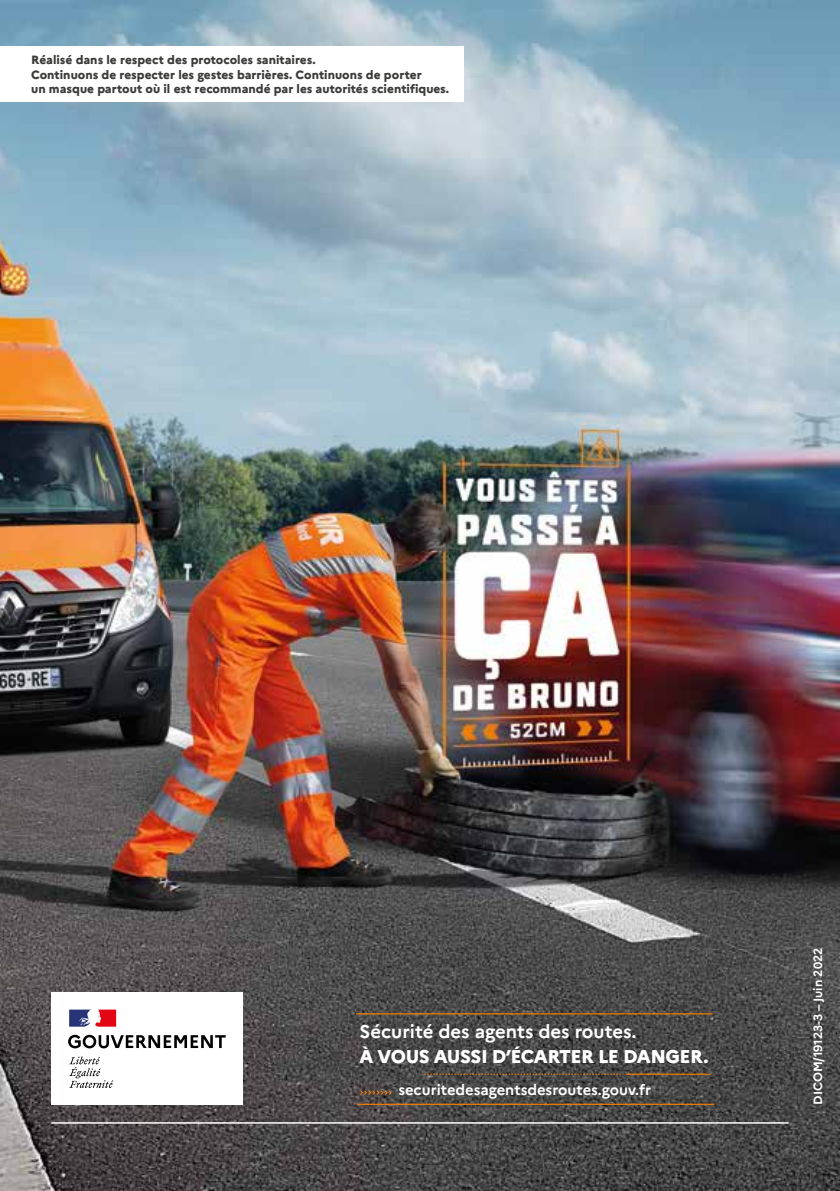
<style>
.page{position:relative;width:840px;height:1191px;background:#fff}
.page>*{position:absolute;margin:0;border:0;box-sizing:border-box;transform-origin:0 0}
.t1{font:800 18.4px "Marianne";letter-spacing:-.025em;color:#fff}
.t2{font:700 18.4px "Marianne";color:#fff}
.t3{font:700 14.8px "Marianne";color:#fff}
.t4{font:800 12px/14.4px "Marianne";color:#3c3c3b}
.t5{font:700 12px "Marianne";color:#fff}
</style>
<div class="page">
<img style="left:0;top:0;width:839px;height:1191px">
<hr style="left:52px;top:1122px;width:735px;height:1px;background:#fff">
<hr style="left:625px;top:1073px;width:85px;height:1px;background:#ef7d00">
<svg style="left:423px;top:1073px;width:198px;height:2px"></svg>
<svg style="left:359px;top:1089px;width:33px;height:6px"></svg>
<hr style="left:357px;top:1103px;width:356px;height:2px;background:#ef7d00">
<hr style="left:356px;top:1013px;width:356px;height:1px;background:#ef7d00">
<div style="left:51px;top:992px;width:191px;height:113px;background:#fff"></div>
<svg style="left:68px;top:1034px;width:157px;height:14px"></svg>
<svg style="left:69px;top:1056px;width:44px;height:32px"></svg>
<svg style="left:69px;top:1009px;width:47px;height:17px"></svg>
<div style="left:0;top:46px;width:463px;height:56px;background:#fff"></div>
<p class="t4" style="left:31px;top:53px;width:419px">Réalisé dans le respect des protocoles sanitaires.<br>Continuons de respecter les gestes barrières. Continuons de porter<br>un masque partout où il est recommandé par les autorités scientifiques.</p>
<h1 class="t2" style="left:359px;top:1019px;width:278px">Sécurité des agents des routes.</h1>
<h1 class="t1" style="left:359px;top:1045px;width:350px">À VOUS AUSSI D’ÉCARTER LE DANGER.</h1>
<p class="t3" style="left:398px;top:1081px;width:254px">securitedesagentsdesroutes.gouv.fr</p>
<p class="t5" style="left:810px;top:1105px;width:158px;rotate:-90deg">DICOM/19123-3 – Juin 2022</p>
</div>
